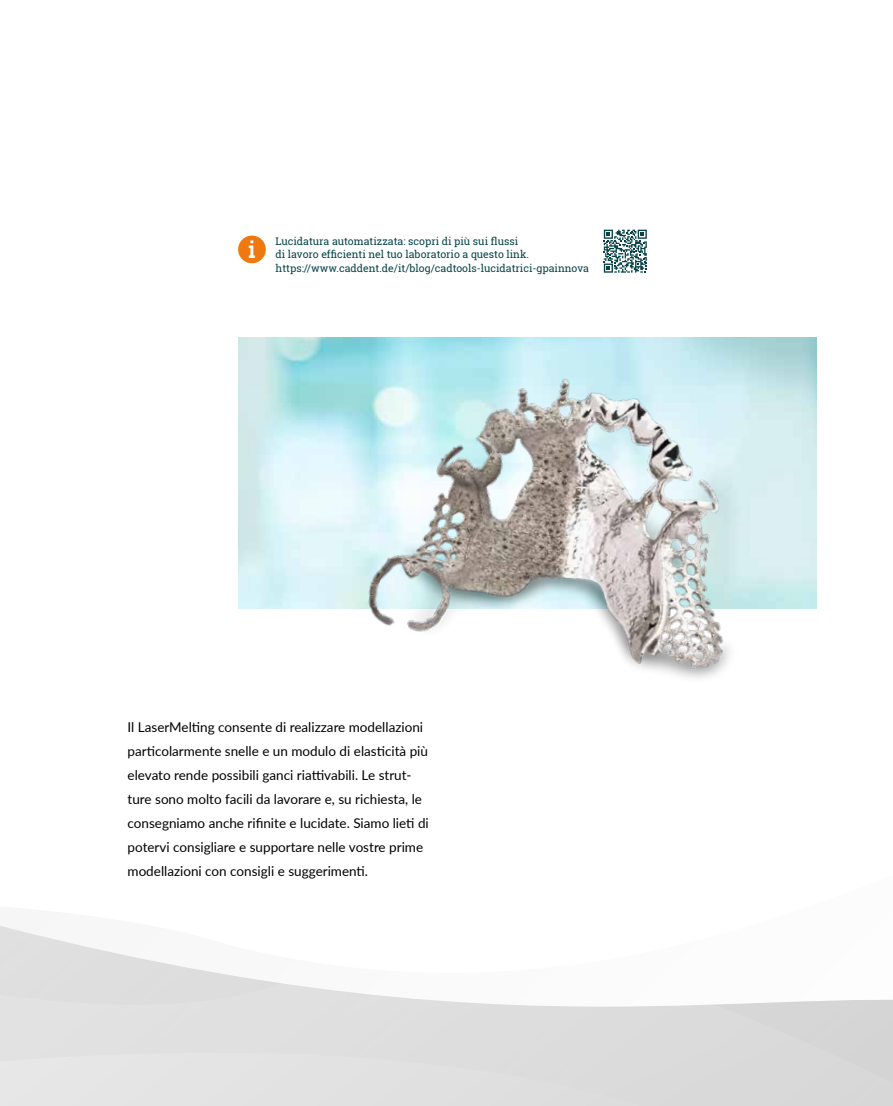
<style>
.page{position:relative;width:893px;height:1106px;background:#fff}
.page>*{position:absolute;margin:0;border:0;box-sizing:border-box;transform-origin:0 0}
.t1{font:500 25.8px "DIN Next Slab Pro";color:#fff}
.t2{font:13.5px/24px "Lato";color:#000}
.t3{font:10.5px/13.5px "Roboto Slab";color:#084347}
</style>
<div class="page">
<svg style="left:0;top:925px;width:893px;height:181px;fill:#e1e1e1"></svg>
<img style="left:238px;top:337px;width:579px;height:341px">
<div style="left:238px;top:235px;width:28px;height:28px;background:#ef7911;border-radius:50%"></div>
<svg style="left:604px;top:230px;width:43px;height:43px"></svg>
<h1 class="t1" style="left:248px;top:235px;width:9px">i</h1>
<p class="t3" style="left:276px;top:234px;width:315px">Lucidatura automatizzata: scopri di più sui flussi<br>di lavoro efficienti nel tuo laboratorio a questo link. https://www.caddent.de/it/blog/cadtools-lucidatrici-gpainnova</p>
<p class="t2" style="left:128px;top:714px;width:303px">Il LaserMelting consente di realizzare modellazioni particolarmente snelle e un modulo di elasticità più elevato rende possibili ganci riattivabili. Le strut&shy;ture sono molto facili da lavorare e, su richiesta, le consegniamo anche rifinite e lucidate. Siamo lieti di potervi consigliare e supportare nelle vostre prime modellazioni con consigli e suggerimenti.</p>
</div>
